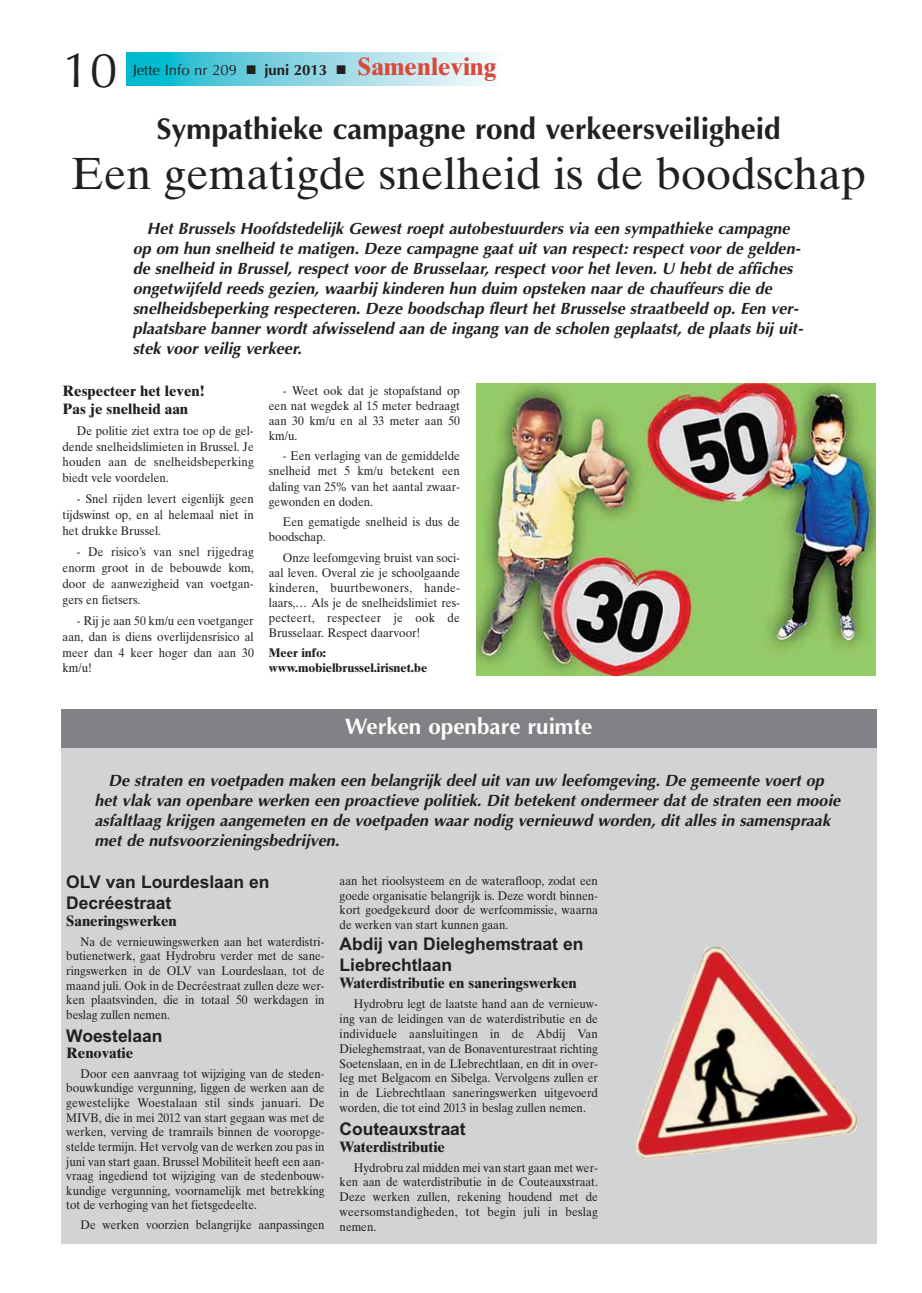
<style>
.page{position:relative;width:922px;height:1293px;background:#fff}
.page>*{position:absolute;margin:0;border:0;box-sizing:border-box;transform-origin:0 0}
.t1{font:49.25px "Optima";color:#231f20}
.t2{font:45px "Times Ten";color:#231f20}
.t3{font:700 30px "Optima";color:#231f20}
.t4{font:700 22.5px "Optima";color:#fff}
.t5{font:700 17.5px/21px "Arial";letter-spacing:-.005em;color:#231f20}
.t6{font:italic 700 16.25px/20px "Optima";color:#231f20}
.t7{font:700 15px/17.1px "Times Ten";letter-spacing:-.005em;color:#231f20}
.t8{font:15px "Optima";color:#231f20}
.t9{font:12.5px/14.6px "Times Ten";color:#231f20;text-align:justify;scale:.93 1}
.t10{font:700 12.5px/15.1px "Times Ten";color:#231f20}
.s1{font-weight:700}
.s2{font-family:"Times Ten";font-weight:700;font-size:25px;color:#d9493c}
</style>
<div class="page">
<img style="left:476px;top:384px;width:400px;height:291px">
<svg style="left:127px;top:52px;width:364px;height:34px;background:#83d6e2"></svg>
<div style="left:61px;top:745px;width:815px;height:498px;background:#d1d3d4"></div>
<div style="left:61px;top:709px;width:815px;height:39px;background:#808285"></div>
<img style="left:635px;top:946px;width:223px;height:213px">
<h1 class="t1" style="left:63px;top:50px;width:56px">10</h1>
<p class="t8" style="left:133px;top:64px;width:365px">Jette Info nr 209 ■ <span class="s1">juni 2013</span> ■ <span class="s2">Samenleving</span></p>
<h3 class="t3" style="left:157px;top:116px;width:626px">Sympathieke campagne rond verkeersveiligheid</h3>
<h2 class="t2" style="left:72px;top:157px;width:796px">Een gematigde snelheid is de boodschap</h2>
<p class="t6" style="left:133px;top:220px;width:675px;text-indent:14px">Het Brussels Hoofdstedelijk Gewest roept autobestuurders via een sympathieke campagne op om hun snelheid te matigen. Deze campagne gaat uit van respect: respect voor de gelden&shy;de snelheid in Brussel, respect voor de Brusselaar, respect voor het leven. U hebt de affiches ongetwijfeld reeds gezien, waarbij kinderen hun duim opsteken naar de chauffeurs die de snelheidsbeperking respecteren. Deze boodschap fleurt het Brusselse straatbeeld op. Een ver&shy;plaatsbare banner wordt afwisselend aan de ingang van de scholen geplaatst, de plaats bij uit&shy;stek voor veilig verkeer.</p>
<p class="t7" style="left:63px;top:384px;width:144px">Respecteer het leven!<br>Pas je snelheid aan</p>
<p class="t9" style="left:63px;top:424px;width:207px;line-height:15.9px;text-indent:14px">De politie ziet extra toe op de gel&shy;dende snelheidslimieten in Brussel. Je houden aan de snelheidsbeperking biedt vele voordelen.</p>
<p class="t9" style="left:63px;top:492px;width:207px;line-height:15.9px;text-indent:14px">- Snel rijden levert eigenlijk geen tijdswinst op, en al helemaal niet in het drukke Brussel.</p>
<p class="t9" style="left:63px;top:545px;width:207px;line-height:15.9px;text-indent:14px">- De risico’s van snel rijgedrag enorm groot in de bebouwde kom, door de aanwezigheid van voetgan&shy;gers en fietsers.</p>
<p class="t9" style="left:63px;top:614px;width:207px;line-height:15.9px;text-indent:14px">- Rij je aan 50 km/u een voetganger aan, dan is diens overlijdensrisico al meer dan 4 keer hoger dan aan 30 km/u!</p>
<p class="t9" style="left:269px;top:384px;width:207px;line-height:15.1px;text-indent:14px">- Weet ook dat je stopafstand op een nat wegdek al 15 meter bedraagt aan 30 km/u en al 33 meter aan 50 km/u.</p>
<p class="t9" style="left:269px;top:449px;width:207px;line-height:15.1px;text-indent:14px">- Een verlaging van de gemiddelde snelheid met 5 km/u betekent een daling van 25% van het aantal zwaar&shy;gewonden en doden.</p>
<p class="t9" style="left:269px;top:515px;width:207px;line-height:15.1px;text-indent:14px">Een gematigde snelheid is dus de boodschap.</p>
<p class="t9" style="left:269px;top:551px;width:207px;line-height:15.1px;text-indent:14px">Onze leefomgeving bruist van soci&shy;aal leven. Overal zie je schoolgaande kinderen, buurtbewoners, hande&shy;laars,… Als je de snelheidslimiet res&shy;pecteert, respecteer je ook de Brusselaar. Respect daarvoor!</p>
<p class="t10" style="left:269px;top:646px;width:160px">Meer info: www.mobielbrussel.irisnet.be</p>
<h3 class="t4" style="left:345px;top:717px;width:249px">Werken openbare ruimte</h3>
<p class="t6" style="left:94px;top:772px;width:751px;text-indent:14px">De straten en voetpaden maken een belangrijk deel uit van uw leefomgeving. De gemeente voert op het vlak van openbare werken een proactieve politiek. Dit betekent ondermeer dat de straten een mooie asfaltlaag krijgen aangemeten en de voetpaden waar nodig vernieuwd worden, dit alles in samenspraak met de nutsvoorzieningsbedrijven.</p>
<h3 class="t5" style="left:66px;top:873px;width:205px">OLV van Lourdeslaan en<br>Decréestraat</h3>
<p class="t7" style="left:66px;top:913px;width:112px">Saneringswerken</p>
<p class="t9" style="left:66px;top:935px;width:279px;text-indent:14px">Na de vernieuwingswerken aan het waterdistri&shy;butienetwerk, gaat Hydrobru verder met de sane&shy;ringswerken in de OLV van Lourdeslaan, tot de maand juli. Ook in de Decréestraat zullen deze wer&shy;ken plaatsvinden, die in totaal 50 werkdagen in beslag zullen nemen.</p>
<h3 class="t5" style="left:66px;top:1026px;width:98px">Woestelaan</h3>
<p class="t7" style="left:66px;top:1045px;width:68px">Renovatie</p>
<p class="t9" style="left:66px;top:1067px;width:279px;text-indent:14px">Door een aanvraag tot wijziging van de steden&shy;bouwkundige vergunning, liggen de werken aan de gewestelijke Woestalaan stil sinds januari. De MIVB, die in mei 2012 van start gegaan was met de werken, verving de tramrails binnen de vooropge&shy;stelde termijn. Het vervolg van de werken zou pas in juni van start gaan. Brussel Mobiliteit heeft een aan&shy;vraag ingediend tot wijziging van de stedenbouw&shy;kundige vergunning, voornamelijk met betrekking tot de verhoging van het fietsgedeelte.</p>
<p class="t9" style="left:80px;top:1218px;width:264px">De werken voorzien belangrijke aanpassingen</p>
<p class="t9" style="left:340px;top:874px;width:279px">aan het rioolsysteem en de waterafloop, zodat een goede organisatie belangrijk is. Deze wordt binnen&shy;kort goedgekeurd door de werfcommissie, waarna de werken van start kunnen gaan.</p>
<h3 class="t5" style="left:340px;top:935px;width:245px">Abdij van Dieleghemstraat en<br>Liebrechtlaan</h3>
<p class="t7" style="left:340px;top:975px;width:239px">Waterdistributie en saneringswerken</p>
<p class="t9" style="left:340px;top:997px;width:279px;text-indent:14px">Hydrobru legt de laatste hand aan de vernieuw&shy;ing van de leidingen van de waterdistributie en de individuele aansluitingen in de Abdij Van Dieleghemstraat, van de Bonaventurestraat richting Soetenslaan, en in de LIebrechtlaan, en dit in over&shy;leg met Belgacom en Sibelga. Vervolgens zullen er in de Liebrechtlaan saneringswerken uitgevoerd worden, die tot eind 2013 in beslag zullen nemen.</p>
<h3 class="t5" style="left:340px;top:1119px;width:128px">Couteauxstraat</h3>
<p class="t7" style="left:340px;top:1139px;width:107px">Waterdistributie</p>
<p class="t9" style="left:340px;top:1160px;width:279px;text-indent:14px">Hydrobru zal midden mei van start gaan met wer&shy;ken aan de waterdistributie in de Couteauxstraat.<br>Deze werken zullen, rekening houdend met de weersomstandigheden, tot begin juli in beslag nemen.</p>
</div>
